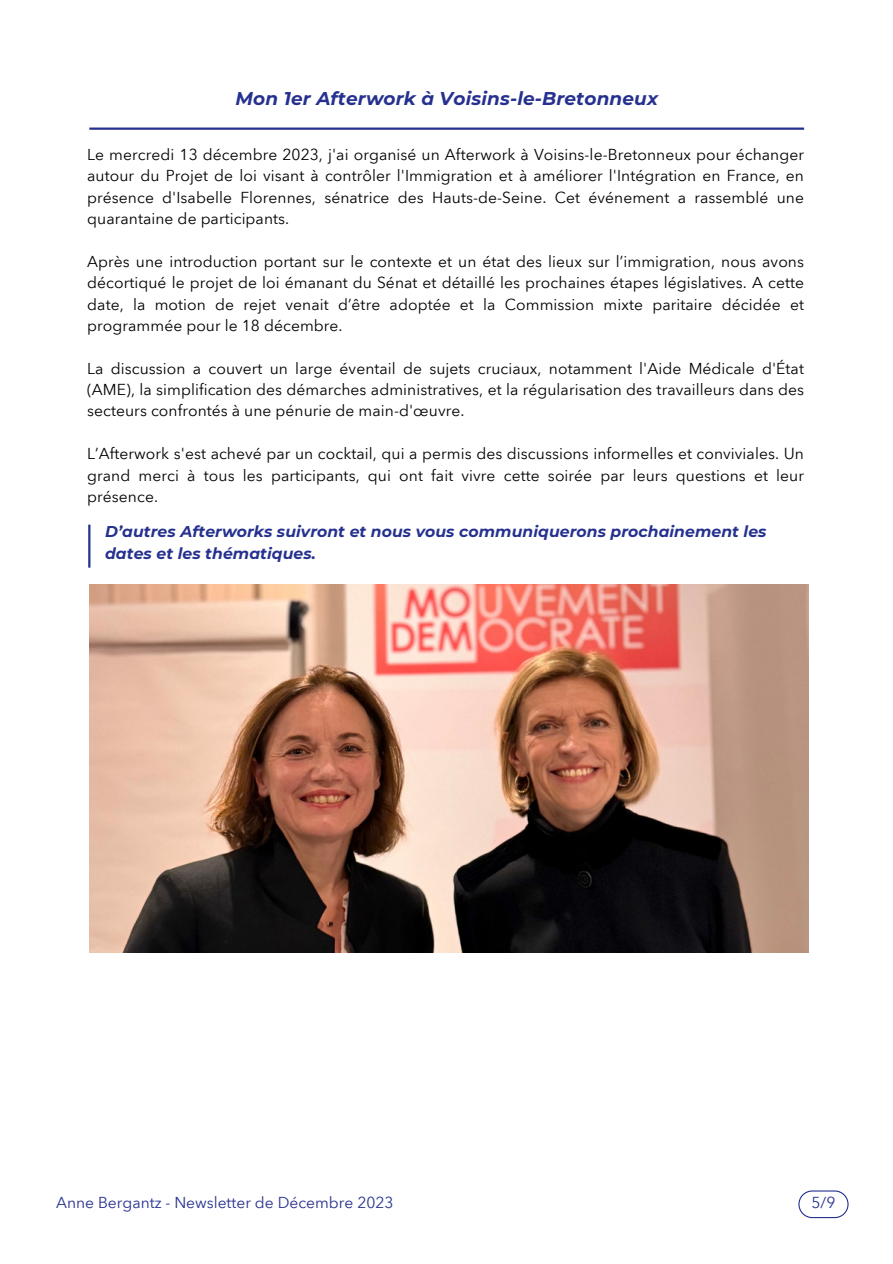
<style>
.page{position:relative;width:893px;height:1264px;background:#fff}
.page>*{position:absolute;margin:0;border:0;box-sizing:border-box;transform-origin:0 0}
.t1{font:italic 700 18.45px "Montserrat";letter-spacing:.01em;color:#26318f}
.t2{font:15.6px/21.3px "Avenir Next Arabic";letter-spacing:.005em;color:#000;text-align:justify}
.t3{font:italic 700 15.6px/21.3px "Montserrat";letter-spacing:.005em;color:#26318f}
.t4{font:15.6px "Avenir Next Arabic";color:#26318f}
</style>
<div class="page">
<hr style="left:89px;top:127px;width:715px;height:3px;background:#26318f">
<hr style="left:88px;top:524px;width:2px;height:43px;background:#26318f">
<svg style="left:798px;top:1190px;width:50px;height:28px"></svg>
<img style="left:89px;top:584px;width:719px;height:368px">
<p class="t1" style="left:235px;top:87px;width:424px">Mon 1er Afterwork à Voisins-le-Bretonneux</p>
<h1 class="t2" style="left:87px;top:144px;width:718px">Le mercredi 13 décembre 2023, j'ai organisé un Afterwork à Voisins-le-Bretonneux pour échanger autour du Projet de loi visant à contrôler l'Immigration et à améliorer l'Intégration en France, en présence d'Isabelle Florennes, sénatrice des Hauts-de-Seine. Cet événement a rassemblé une quarantaine de participants.</h1>
<p class="t2" style="left:87px;top:251px;width:718px">Après une introduction portant sur le contexte et un état des lieux sur l’immigration, nous avons décortiqué le projet de loi émanant du Sénat et détaillé les prochaines étapes législatives. A cette date, la motion de rejet venait d’être adoptée et la Commission mixte paritaire décidée et programmée pour le 18 décembre.</p>
<p class="t2" style="left:87px;top:357px;width:718px">La discussion a couvert un large éventail de sujets cruciaux, notamment l'Aide Médicale d'État (AME), la simplification des démarches administratives, et la régularisation des travailleurs dans des secteurs confrontés à une pénurie de main-d'œuvre.</p>
<p class="t2" style="left:87px;top:443px;width:718px">L’Afterwork s'est achevé par un cocktail, qui a permis des discussions informelles et conviviales. Un grand merci à tous les participants, qui ont fait vivre cette soirée par leurs questions et leur présence.</p>
<p class="t3" style="left:105px;top:521px;width:663px">D’autres Afterworks suivront et nous vous communiquerons prochainement les dates et les thématiques.</p>
<p class="t4" style="left:56px;top:1193px;width:339px">Anne Bergantz - Newsletter de Décembre 2023</p>
<p class="t4" style="left:811px;top:1193px;width:25px">5/9</p>
</div>
